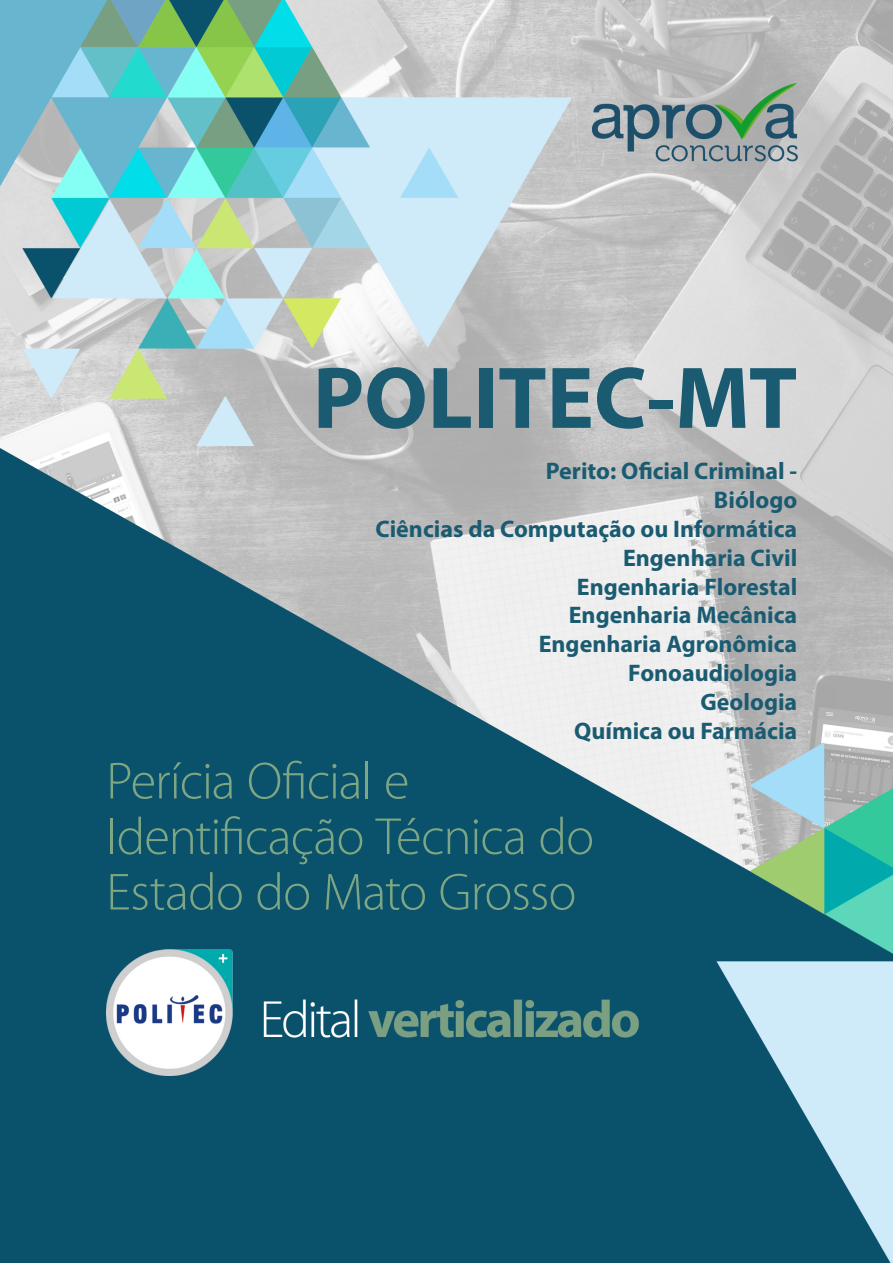
<style>
.page{position:relative;width:893px;height:1263px;background:#fff}
.page>*{position:absolute;margin:0;border:0;box-sizing:border-box;transform-origin:0 0}
.t1{font:700 88.5px "Myriad Pro";color:#1b5b71}
.Area_Nome_Completo{font:300 52.5px/55.5px "Myriad Pro";letter-spacing:-.02em;color:#7ea684}
.Cargo{font:700 24px "Myriad Pro";color:#1b5b71}
</style>
<div class="page">
<img style="left:0;top:0;width:893px;height:1263px">
<img style="left:106px;top:949px;width:127px;height:127px">
<p class="t1" style="left:313px;top:340px;width:486px">POLITEC-MT</p>
<p class="Cargo" style="left:546px;top:456px;width:253px">Perito: Oficial Criminal -</p>
<p class="Cargo" style="left:714px;top:484px;width:85px">Biólogo</p>
<p class="Cargo" style="left:375px;top:513px;width:423px">Ciências da Computação ou Informática</p>
<p class="Cargo" style="left:623px;top:542px;width:176px">Engenharia Civil</p>
<p class="Cargo" style="left:577px;top:571px;width:222px">Engenharia Florestal</p>
<p class="Cargo" style="left:569px;top:600px;width:230px">Engenharia Mecânica</p>
<p class="Cargo" style="left:539px;top:628px;width:260px">Engenharia Agronômica</p>
<p class="Cargo" style="left:628px;top:657px;width:170px">Fonoaudiologia</p>
<p class="Cargo" style="left:700px;top:686px;width:98px">Geologia</p>
<p class="Cargo" style="left:574px;top:715px;width:225px">Química ou Farmácia</p>
<p class="Area_Nome_Completo" style="left:106px;top:754px;width:489px">Perícia Oficial e<br>Identificação Técnica do<br>Estado do Mato Grosso</p>
</div>
